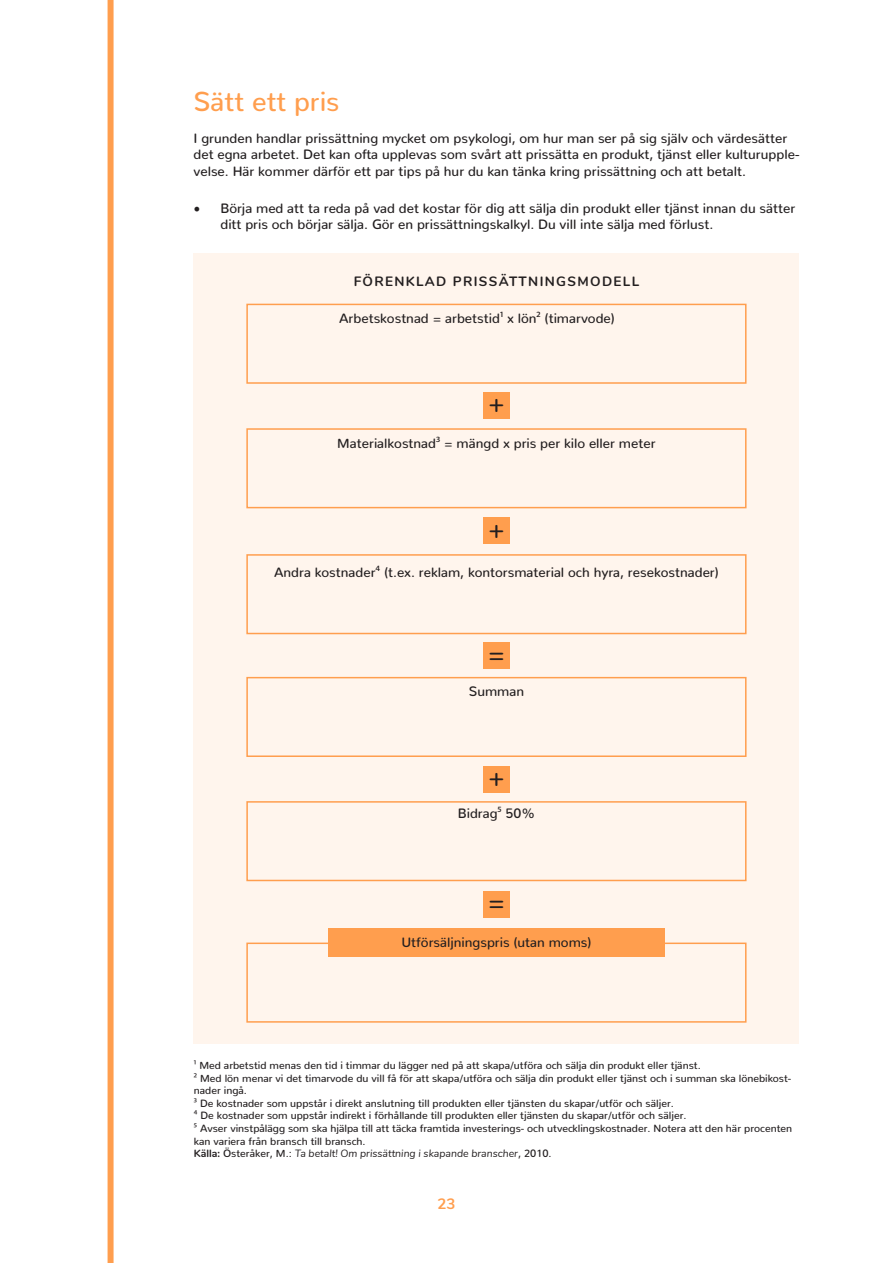
<style>
.page{position:relative;width:893px;height:1263px;background:#fff}
.page>*{position:absolute;margin:0;border:0;box-sizing:border-box;transform-origin:0 0}
.t1{font:500 27px "Nunito";color:#ff9e4e}
.t2{font:500 27px "Nunito";color:#231f20}
.t3{font:700 15px "Nunito";color:#ff9e4e}
.t4{font:500 13.5px/16.2px "Nunito";color:#231f20}
.t5{font:700 13.5px "Nunito";letter-spacing:.1em;color:#231f20}
.t6{font:500 10.5px/12.6px "Nunito";color:#231f20}
.t7{font:italic 10.5px "Nunito";color:#231f20}
.s1{font-family:"Minion Pro";font-weight:400;font-size:18px}
.s2{font-family:"Myriad Pro";font-weight:400}
.s3{font-weight:700;font-style:normal}
.s4{font-weight:500;font-style:normal}
</style>
<div class="page">
<div style="left:194px;top:253px;width:605px;height:791px;background:#fff5ed"></div>
<div style="left:108px;top:0;width:6px;height:1263px;background:#ff9e4e"></div>
<div style="left:246px;top:304px;width:500px;height:80px;border:2px solid #ff9e4e"></div>
<div style="left:246px;top:428px;width:500px;height:80px;border:2px solid #ff9e4e"></div>
<div style="left:246px;top:554px;width:500px;height:80px;border:2px solid #ff9e4e"></div>
<div style="left:246px;top:677px;width:500px;height:80px;border:2px solid #ff9e4e"></div>
<div style="left:246px;top:801px;width:500px;height:80px;border:2px solid #ff9e4e"></div>
<div style="left:246px;top:942px;width:500px;height:81px;border:2px solid #ff9e4e"></div>
<div style="left:328px;top:928px;width:337px;height:29px;background:#ff9e4e"></div>
<div style="left:483px;top:891px;width:26px;height:26px;background:#ff9e4e"></div>
<div style="left:483px;top:642px;width:26px;height:27px;background:#ff9e4e"></div>
<div style="left:483px;top:766px;width:26px;height:26px;background:#ff9e4e"></div>
<div style="left:483px;top:392px;width:26px;height:26px;background:#ff9e4e"></div>
<div style="left:483px;top:518px;width:26px;height:26px;background:#ff9e4e"></div>
<p class="t1" style="left:193px;top:78px;width:147px">Sätt ett pris</p>
<p class="t4" style="left:193px;top:129px;width:607px">I grunden handlar prissättning mycket om psykologi, om hur man ser på sig själv och värdesätter det egna arbetet. Det kan ofta upplevas som svårt att prissätta en produkt, tjänst eller kulturupple&shy;velse. Här kommer därför ett par tips på hur du kan tänka kring prissättning och att betalt.</p>
<p class="t4" style="left:220px;top:198px;width:576px;text-indent:-27px"><span class="s1">•</span> Börja med att ta reda på vad det kostar för dig att sälja din produkt eller tjänst innan du sätter ditt pris och börjar sälja. Gör en prissättningskalkyl. Du vill inte sälja med förlust.</p>
<p class="t5" style="left:354px;top:271px;width:287px">FÖRENKLAD PRISSÄTTNINGSMODELL</p>
<p class="t4" style="left:339px;top:309px;width:277px">Arbetskostnad = arbetstid<span class="s2">1</span> x lön<span class="s2">2</span> (timarvode)</p>
<p class="t2" style="left:488px;top:379px;width:19px">+</p>
<p class="t4" style="left:337px;top:434px;width:320px">Materialkostnad<span class="s2">3</span> = mängd x pris per kilo eller meter</p>
<p class="t2" style="left:488px;top:505px;width:19px">+</p>
<p class="t4" style="left:274px;top:562px;width:446px">Andra kostnader<span class="s2">4</span> (t.ex. reklam, kontorsmaterial och hyra, resekostnader)</p>
<p class="t2" style="left:488px;top:630px;width:19px">=</p>
<p class="t4" style="left:469px;top:682px;width:57px">Summan</p>
<p class="t2" style="left:488px;top:753px;width:19px">+</p>
<p class="t4" style="left:458px;top:803px;width:79px">Bidrag<span class="s2">5</span> 50%</p>
<p class="t2" style="left:488px;top:878px;width:19px">=</p>
<p class="t4" style="left:401px;top:932px;width:192px">Utförsäljningspris (utan moms)</p>
<p class="t6" style="left:194px;top:1058px;width:508px"><span class="s2">1</span> Med arbetstid menas den tid i timmar du lägger ned på att skapa/utföra och sälja din produkt eller tjänst.</p>
<p class="t6" style="left:194px;top:1070px;width:599px"><span class="s2">2</span> Med lön menar vi det timarvode du vill få för att skapa/utföra och sälja din produkt eller tjänst och i summan ska lönebikost&shy;nader ingå.</p>
<p class="t6" style="left:194px;top:1096px;width:481px"><span class="s2">3</span> De kostnader som uppstår i direkt anslutning till produkten eller tjänsten du skapar/utför och säljer.</p>
<p class="t6" style="left:194px;top:1108px;width:494px"><span class="s2">4</span> De kostnader som uppstår indirekt i förhållande till produkten eller tjänsten du skapar/utför och säljer.</p>
<p class="t6" style="left:194px;top:1121px;width:600px"><span class="s2">5</span> Avser vinstpålägg som ska hjälpa till att täcka framtida investerings- och utvecklingskostnader. Notera att den här procenten kan variera från bransch till bransch.</p>
<p class="t7" style="left:194px;top:1146px;width:359px"><span class="s3">Källa:</span> <span class="s4">Österåker, M.:</span> Ta betalt! Om prissättning i skapande branscher<span class="s4">, 2010.</span></p>
<p class="t3" style="left:437px;top:1193px;width:20px">23</p>
</div>
